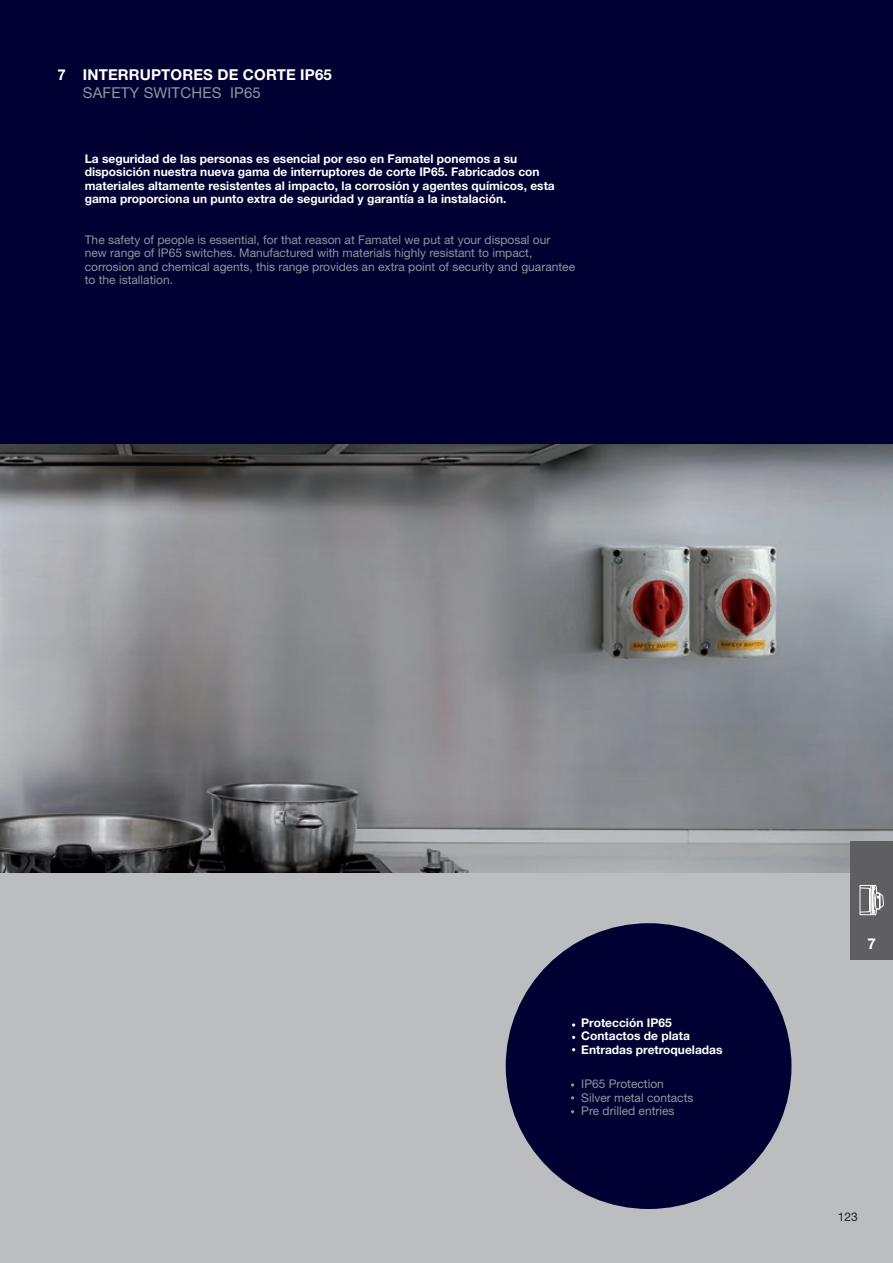
<style>
.page{position:relative;width:893px;height:1263px;background:#bcbdc0}
.page>*{position:absolute;margin:0;border:0;box-sizing:border-box;transform-origin:0 0}
.t1{font:700 15px "Helvetica Neue LT Std";letter-spacing:.01em;color:#fff}
.t2{font:15px "Helvetica Neue LT Std";letter-spacing:.01em;color:#939598}
.t3{font:700 12px/13.5px "Helvetica Neue LT Std";color:#fff}
.t4{font:12px/13.5px "Helvetica Neue LT Std";color:#939598}
.t5{font:12px "Helvetica Neue LT Std";color:#231f20}
</style>
<div class="page">
<img style="left:0;top:443px;width:893px;height:430px">
<div style="left:0;top:0;width:893px;height:443px;background:#000032"></div>
<div style="left:506px;top:923px;width:285px;height:286px;background:#000032;border-radius:50%"></div>
<div style="left:850px;top:841px;width:43px;height:119px;background:#5f5f62"></div>
<svg style="left:859px;top:885px;width:25px;height:30px"></svg>
<p class="t1" style="left:57px;top:66px;width:276px">7 INTERRUPTORES DE CORTE IP65</p>
<p class="t2" style="left:83px;top:84px;width:179px">SAFETY SWITCHES IP65</p>
<p class="t3" style="left:85px;top:152px;width:472px">La seguridad de las personas es esencial por eso en Famatel ponemos a su disposición nuestra nueva gama de interruptores de corte IP65. Fabricados con materiales altamente resistentes al impacto, la corrosión y agentes químicos, esta gama proporciona un punto extra de seguridad y garantía a la instalación.</p>
<p class="t4" style="left:85px;top:233px;width:492px">The safety of people is essential, for that reason at Famatel we put at your disposal our new range of IP65 switches. Manufactured with materials highly resistant to impact, corrosion and chemical agents, this range provides an extra point of security and guarantee to the istallation.</p>
<p class="t3" style="left:581px;top:1015px;width:92px">Protección IP65</p>
<p class="t3" style="left:581px;top:1029px;width:110px">Contactos de plata</p>
<p class="t3" style="left:581px;top:1042px;width:143px">Entradas pretroqueladas</p>
<p class="t4" style="left:581px;top:1077px;width:84px">IP65 Protection</p>
<p class="t4" style="left:581px;top:1091px;width:114px">Silver metal contacts</p>
<p class="t4" style="left:581px;top:1104px;width:95px">Pre drilled entries</p>
<p class="t1" style="left:867px;top:935px;width:10px">7</p>
<p class="t5" style="left:838px;top:1210px;width:22px">123</p>
</div>
